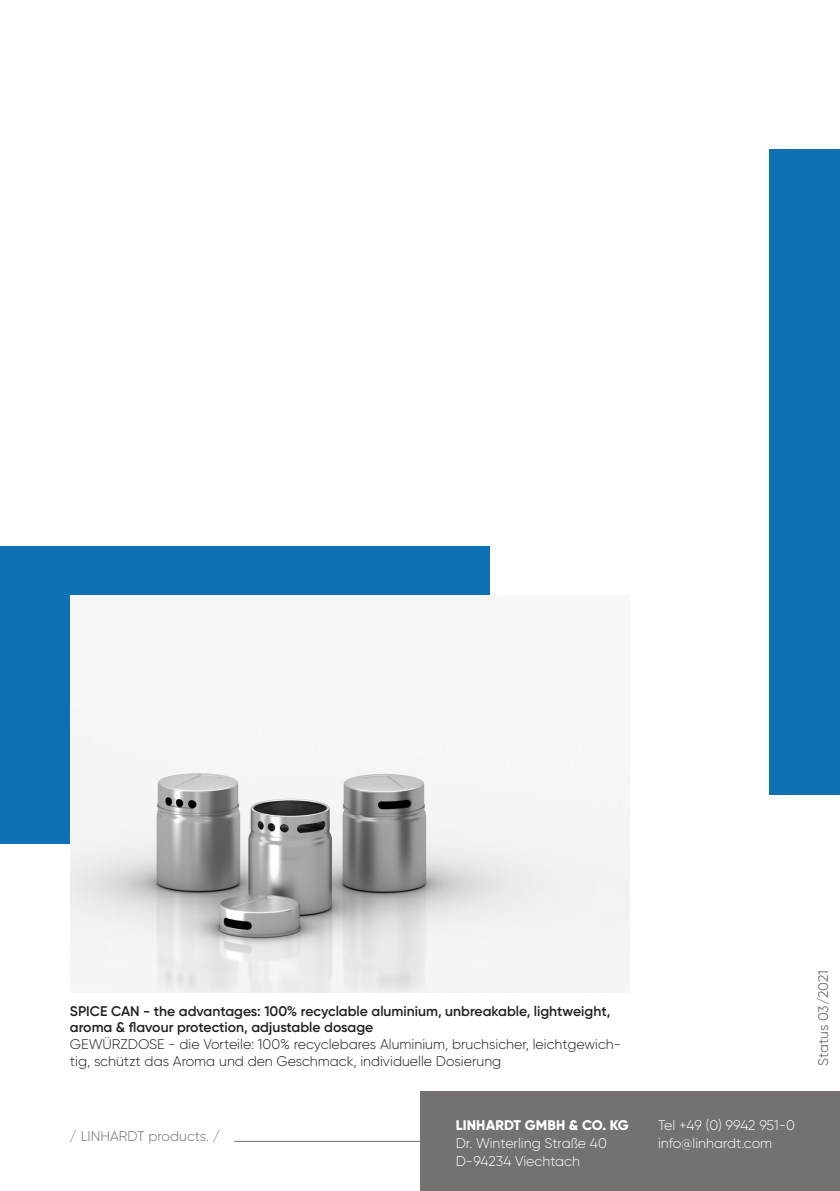
<style>
.page{position:relative;width:840px;height:1191px;background:#fff}
.page>*{position:absolute;margin:0;border:0;box-sizing:border-box;transform-origin:0 0}
.t1{font:300 14px/16.8px "Gilroy";color:#231f20}
.t2{font:600 14px/16.8px "Gilroy";color:#231f20}
.t3{font:300 14px "Gilroy";color:#fff}
.Produkte_von_LINHARD{font:300 14px "Gilroy";color:#74716e}
.t4{font:800 14px "Gilroy";letter-spacing:.01em;color:#fff}
.Tabellenformat{font:14px "Gilroy";letter-spacing:-.01em;color:#74716e}
</style>
<div class="page">
<div style="left:0;top:546px;width:489px;height:297px;background:#0d71b3"></div>
<div style="left:769px;top:149px;width:70px;height:645px;background:#0d71b3"></div>
<div style="left:420px;top:1091px;width:419px;height:100px;background:#74716e"></div>
<hr style="left:234px;top:1140px;width:189px;height:1px;background:#74716e">
<img style="left:70px;top:595px;width:559px;height:397px">
<p class="t2" style="left:70px;top:1002px;width:541px">SPICE CAN - the advantages: 100% recyclable aluminium, unbreakable, lightweight, aroma &amp; flavour protection, adjustable dosage</p>
<p class="t1" style="left:70px;top:1035px;width:552px">GEWÜRZDOSE - die Vorteile: 100% recyclebares Aluminium, bruchsicher, leichtgewich&shy;tig, schützt das Aroma und den Geschmack, individuelle Dosierung</p>
<p class="Produkte_von_LINHARD" style="left:70px;top:1128px;width:152px">/ LINHARDT products. /</p>
<p class="t4" style="left:455px;top:1116px;width:174px">LINHARDT GMBH &amp; CO. KG</p>
<p class="t3" style="left:455px;top:1134px;width:152px">Dr. Winterling Straße 40</p>
<p class="t3" style="left:455px;top:1152px;width:126px">D-94234 Viechtach</p>
<p class="t3" style="left:657px;top:1116px;width:138px">Tel +49 (0) 9942 951-0</p>
<p class="t3" style="left:657px;top:1134px;width:116px">info@linhardt.com</p>
<p class="Tabellenformat" style="left:814px;top:1066px;width:97px;rotate:-90deg">Status 03/2021</p>
</div>
